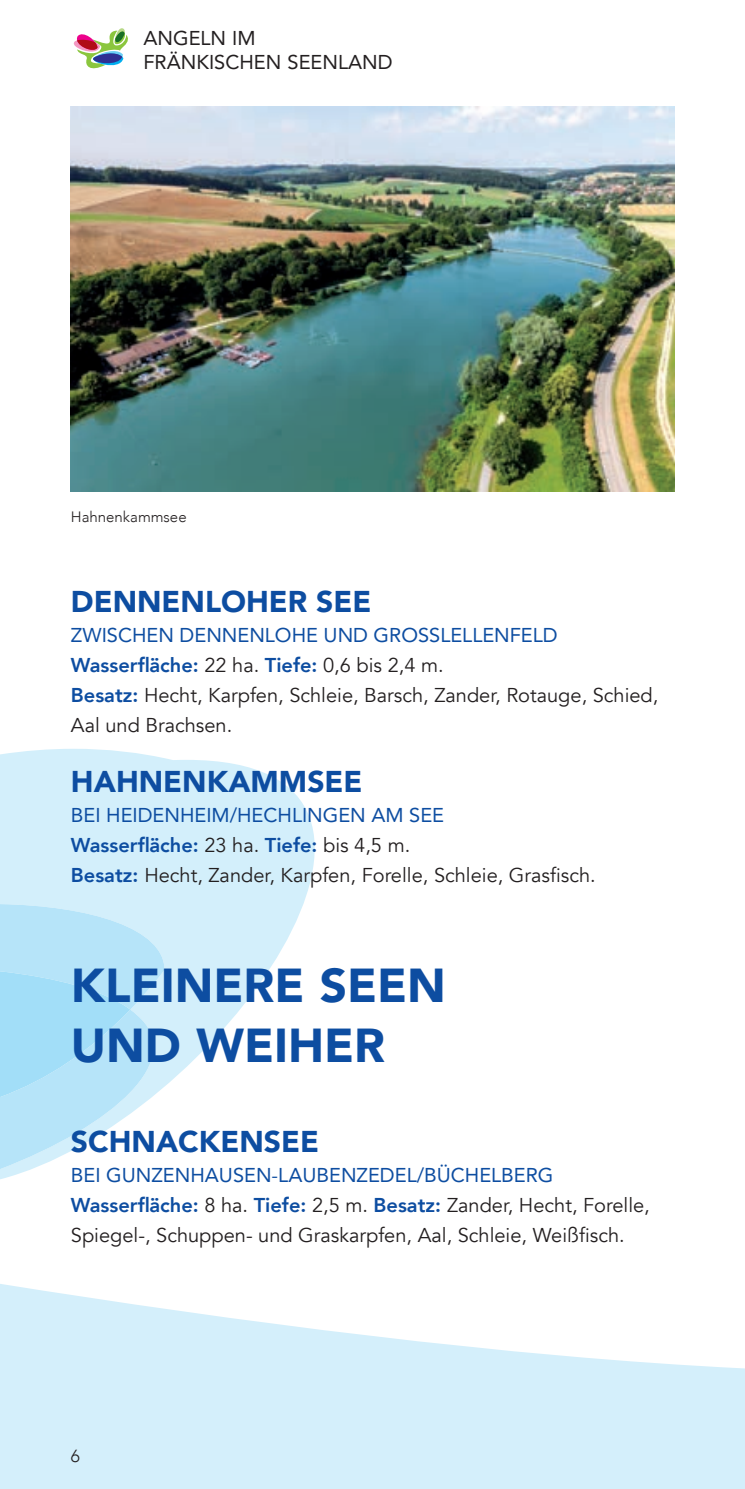
<style>
.page{position:relative;width:745px;height:1489px;background:#fff}
.page>*{position:absolute;margin:0;border:0;box-sizing:border-box;transform-origin:0 0}
.t1{font:900 47.5px/60px "Avenir";color:#0d4da1}
.t2{font:900 30px "Avenir";color:#0d4da1}
.t3{font:20px/30px "Avenir";color:#231f20}
.t4{font:20px/24px "Avenir";color:#231f20}
.t5{font:300 17.5px "Avenir";color:#231f20}
.t6{font:300 15px "Avenir";color:#231f20}
.s1{color:#0d4da1}
.s2{font-weight:800;color:#0d4da1}
</style>
<div class="page">
<svg style="left:74px;top:28px;width:54px;height:40px"></svg>
<svg style="left:0;top:1284px;width:744px;height:204px;fill:#d4effb"></svg>
<svg style="left:0;top:749px;width:315px;height:430px;fill:#d3effb"></svg>
<svg style="left:0;top:904px;width:189px;height:265px"></svg>
<svg style="left:0;top:971px;width:130px;height:126px;background:#aae0f8"></svg>
<img style="left:71px;top:106px;width:602px;height:385px">
<p class="t4" style="left:143px;top:26px;width:250px">ANGELN IM<br>FRÄNKISCHEN SEENLAND</p>
<p class="t6" style="left:71px;top:507px;width:117px">Hahnenkammsee</p>
<h2 class="t2" style="left:71px;top:575px;width:302px">DENNENLOHER SEE</h2>
<p class="t3" style="left:71px;top:620px;width:588px"><span class="s1">ZWISCHEN DENNENLOHE UND GROSSLELLENFELD </span><span class="s2">Wasserfläche:</span> 22 ha. <span class="s2">Tiefe:</span> 0,6 bis 2,4 m.<br><span class="s2">Besatz:</span> Hecht, Karpfen, Schleie, Barsch, Zander, Rotauge, Schied, Aal und Brachsen.</p>
<h2 class="t2" style="left:71px;top:755px;width:293px">HAHNENKAMMSEE</h2>
<p class="t3" style="left:71px;top:800px;width:526px"><span class="s1">BEI HEIDENHEIM/HECHLINGEN AM SEE<br></span><span class="s2">Wasserfläche:</span> 23 ha. <span class="s2">Tiefe:</span> bis 4,5 m.<br><span class="s2">Besatz:</span> Hecht, Zander, Karpfen, Forelle, Schleie, Grasfisch.</p>
<h1 class="t1" style="left:71px;top:954px;width:376px">KLEINERE SEEN<br>UND WEIHER</h1>
<h2 class="t2" style="left:71px;top:1115px;width:249px">SCHNACKENSEE</h2>
<p class="t3" style="left:71px;top:1160px;width:580px"><span class="s1">BEI GUNZENHAUSEN-LAUBENZEDEL/BÜCHELBERG<br></span><span class="s2">Wasserfläche:</span> 8 ha. <span class="s2">Tiefe:</span> 2,5 m. <span class="s2">Besatz:</span> Zander, Hecht, Forelle,<br>Spiegel-, Schuppen- und Graskarpfen, Aal, Schleie, Weißfisch.</p>
<p class="t5" style="left:71px;top:1445px;width:11px">6</p>
</div>
